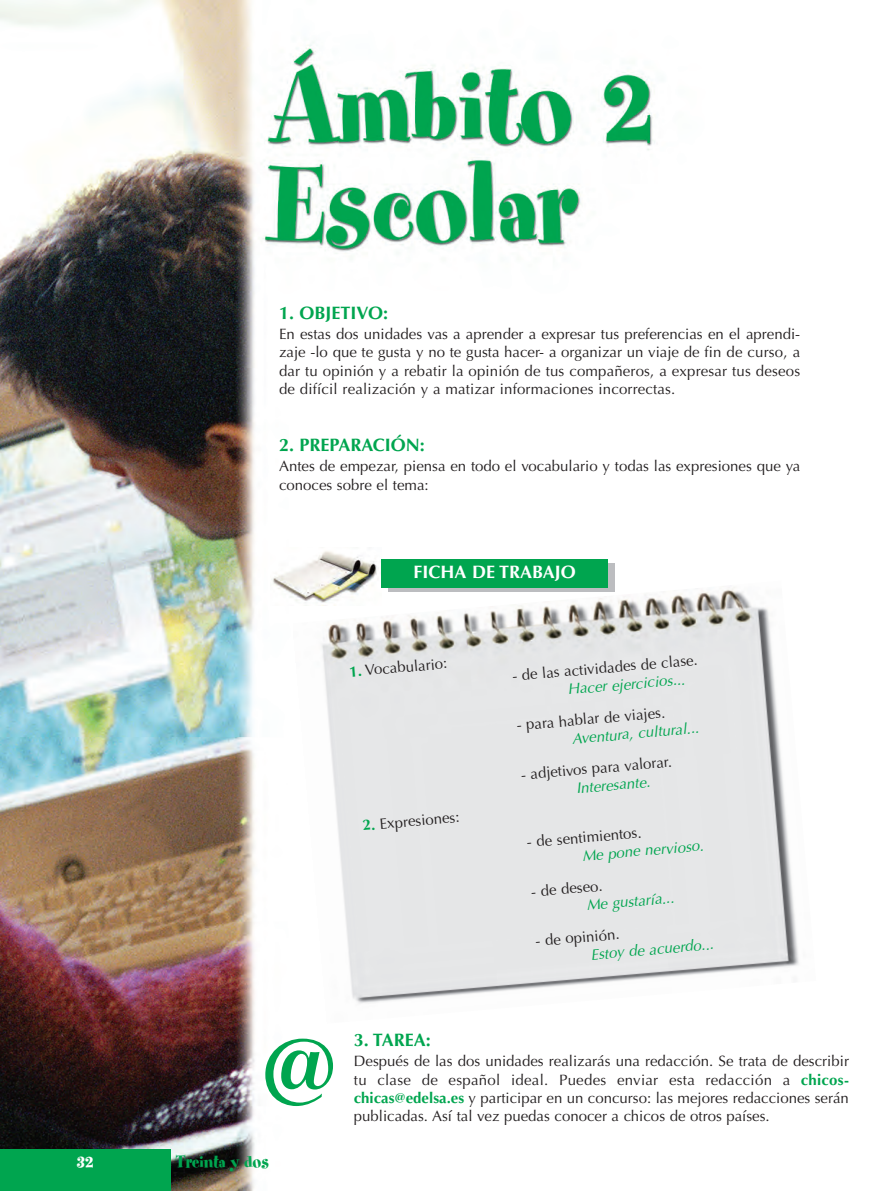
<style>
.page{position:relative;width:893px;height:1191px;background:#fff}
.page>*{position:absolute;margin:0;border:0;box-sizing:border-box;transform-origin:0 0}
.t1{font:700 108px "Optima";color:#00a54f}
.t2{font:19.5px "Spumoni LP";color:#00a54f}
.t3{font:19.5px "Spumoni LP";color:#fff}
.t4{font:700 18px "Optima";color:#00a54f}
.t5{font:700 18px "Optima";color:#fff}
.t6{font:15px/18.3px "Optima";color:#231f20;text-align:justify}
.t7{font:italic 15px "Optima";color:#00a54f}
.s1{font-weight:700;color:#00a54f}
</style>
<div class="page">
<img style="left:0;top:0;width:655px;height:1191px">
<div style="left:0;top:1149px;width:170px;height:42px;background:#00a54f"></div>
<img style="left:293px;top:581px;width:506px;height:442px">
<svg style="left:388px;top:563px;width:227px;height:29px"></svg>
<img style="left:271px;top:547px;width:110px;height:58px">
<div style="left:381px;top:559px;width:227px;height:28px;background:#00a54f"></div>
<p class="t4" style="left:279px;top:306px;width:110px">1. OBJETIVO:</p>
<p class="t6" style="left:279px;top:326px;width:523px">En estas dos unidades vas a aprender a expresar tus preferencias en el aprendi&shy;zaje -lo que te gusta y no te gusta hacer- a organizar un viaje de fin de curso, a dar tu opinión y a rebatir la opinión de tus compañeros, a expresar tus deseos de difícil realización y a matizar informaciones incorrectas.</p>
<p class="t4" style="left:279px;top:438px;width:147px">2. PREPARACIÓN:</p>
<p class="t6" style="left:279px;top:458px;width:523px">Antes de empezar, piensa en todo el vocabulario y todas las expresiones que ya conoces sobre el tema:</p>
<p class="t5" style="left:414px;top:564px;width:164px">FICHA DE TRABAJO</p>
<p class="t6" style="left:349px;top:664px;width:100px;rotate:-5deg"><span class="s1">1.</span> Vocabulario:</p>
<p class="t6" style="left:512px;top:668px;width:188px;rotate:-5deg">- de las actividades de clase.</p>
<p class="t7" style="left:567px;top:683px;width:119px;rotate:-5deg">Hacer ejercicios...</p>
<p class="t6" style="left:516px;top:717px;width:151px;rotate:-5deg">- para hablar de viajes.</p>
<p class="t7" style="left:571px;top:732px;width:129px;rotate:-5deg">Aventura, cultural...</p>
<p class="t6" style="left:520px;top:767px;width:153px;rotate:-5deg">- adjetivos para valorar.</p>
<p class="t7" style="left:576px;top:782px;width:76px;rotate:-5deg">Interesante.</p>
<p class="t6" style="left:362px;top:817px;width:99px;rotate:-5deg"><span class="s1">2.</span> Expresiones:</p>
<p class="t6" style="left:526px;top:834px;width:117px;rotate:-5deg">- de sentimientos.</p>
<p class="t7" style="left:582px;top:849px;width:123px;rotate:-5deg">Me pone nervioso.</p>
<p class="t6" style="left:530px;top:884px;width:73px;rotate:-5deg">- de deseo.</p>
<p class="t7" style="left:586px;top:899px;width:89px;rotate:-5deg">Me gustaría...</p>
<p class="t6" style="left:535px;top:933px;width:86px;rotate:-5deg">- de opinión.</p>
<p class="t7" style="left:590px;top:948px;width:125px;rotate:-5deg">Estoy de acuerdo...</p>
<h1 class="t1" style="left:259px;top:1028px;width:82px">@</h1>
<p class="t4" style="left:354px;top:1033px;width:78px">3. TAREA:</p>
<p class="t6" style="left:354px;top:1053px;width:497px">Después de las dos unidades realizarás una redacción. Se trata de describir tu clase de español ideal. Puedes enviar esta redacción a <span class="s1">chicos&shy;chicas@edelsa.es</span> y participar en un concurso: las mejores redacciones serán publicadas. Así tal vez puedas conocer a chicos de otros países.</p>
<h2 class="t3" style="left:77px;top:1154px;width:19px">32</h2>
<h2 class="t2" style="left:176px;top:1154px;width:95px">Treinta y dos</h2>
</div>
